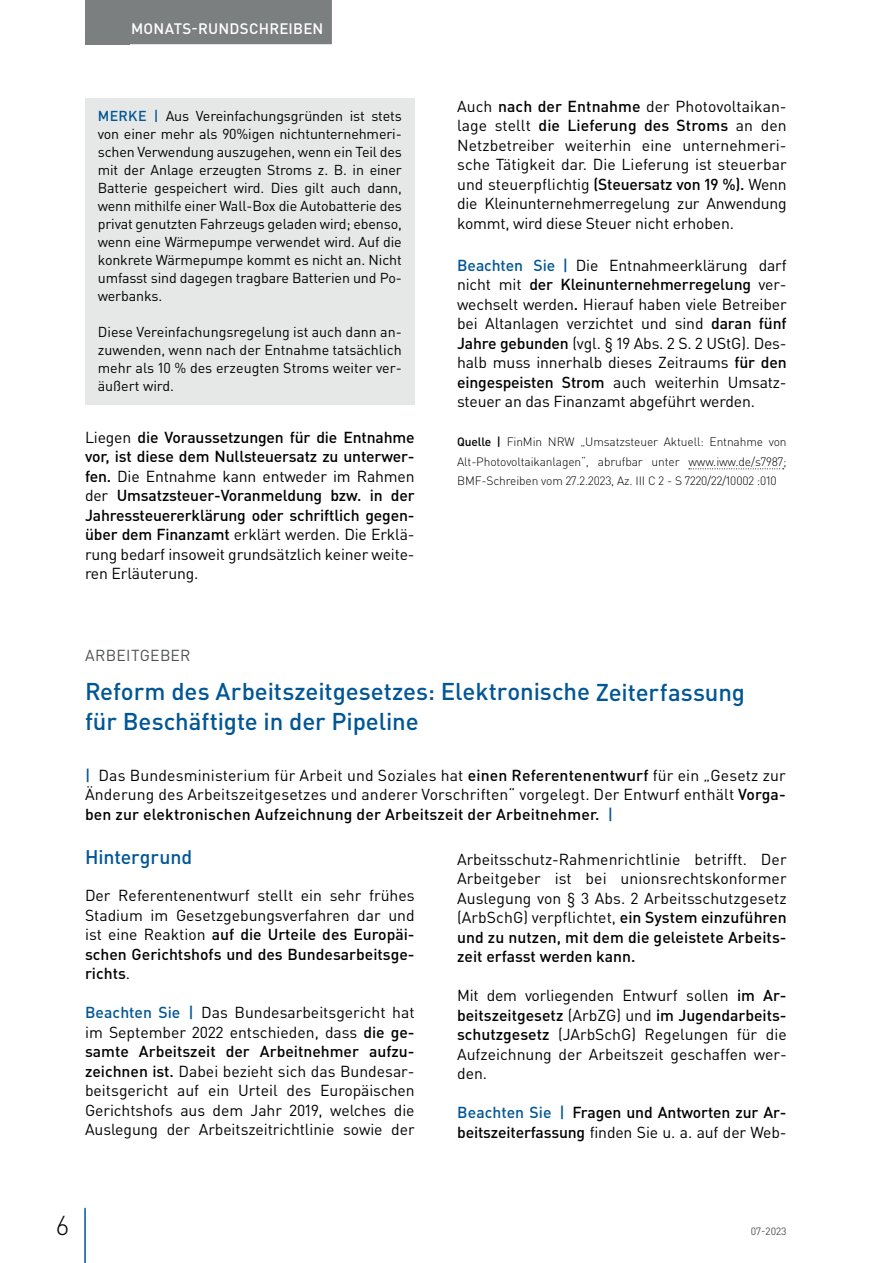
<style>
.page{position:relative;width:893px;height:1263px;background:#fff}
.page>*{position:absolute;margin:0;border:0;box-sizing:border-box;transform-origin:0 0}
.t1{font:300 27px "DIN Pro";color:#000001}
.t2{font:500 24px/30px "DIN Pro";letter-spacing:-.005em;color:#015695}
.t3{font:500 19.5px "DIN Pro";letter-spacing:-.005em;color:#015695}
.t4{font:15.75px/19.5px "DIN Pro";color:#000001;text-align:justify}
.t5{font:500 15.75px/19.5px "DIN Pro";letter-spacing:-.01em;color:#000001;text-align:justify}
.t6{font:15.75px "DIN Pro";letter-spacing:.015em;color:#4f5253}
.t7{font:500 15px "DIN Pro";letter-spacing:.015em;color:#fff}
.t8{font:14.25px/18px "DIN Pro";letter-spacing:-.01em;color:#000001;text-align:justify}
.t9{font:300 12px/19.5px "DIN Pro";letter-spacing:-.01em;color:#000001;text-align:justify}
.t10{font:10.5px "DIN Pro";color:#4f5253}
.s1{font-weight:500;color:#015695}
.s2{font-weight:400}
.s3{font-weight:500}
.s4{color:#015695}
</style>
<div class="page">
<div style="left:85px;top:0;width:45px;height:44px;background:#7c7f80"></div>
<hr style="left:84px;top:1208px;width:2px;height:55px;background:#015695">
<div style="left:122px;top:0;width:210px;height:44px;background:#7c7f80"></div>
<div style="left:85px;top:98px;width:330px;height:306px;background:#e6e8e7"></div>
<svg style="left:689px;top:468px;width:95px;height:1px"></svg>
<p class="t7" style="left:131px;top:18px;width:194px">MONATS-RUNDSCHREIBEN</p>
<p class="t8" style="left:98px;top:107px;width:306px"><span class="s1">MERKE |</span> Aus Vereinfachungsgründen ist stets von einer mehr als 90%igen nichtunternehmeri&shy;schen Verwendung auszugehen, wenn ein Teil des mit der Anlage erzeugten Stroms z. B. in einer Batterie gespeichert wird. Dies gilt auch dann, wenn mithilfe einer Wall-Box die Autobatterie des privat genutzten Fahrzeugs geladen wird; ebenso, wenn eine Wärmepumpe verwendet wird. Auf die konkrete Wärmepumpe kommt es nicht an. Nicht umfasst sind dagegen tragbare Batterien und Po&shy;werbanks.</p>
<p class="t8" style="left:98px;top:323px;width:306px">Diese Vereinfachungsregelung ist auch dann an&shy;zuwenden, wenn nach der Entnahme tatsächlich mehr als 10 % des erzeugten Stroms weiter ver&shy;äußert wird.</p>
<p class="t5" style="left:85px;top:427px;width:331px"><span class="s2">Liegen</span> die Voraussetzungen für die Entnahme vor, ist diese dem Nullsteuersatz zu unterwer&shy;fen. <span class="s2">Die Entnahme kann entweder im Rahmen der</span> Umsatzsteuer-Voranmeldung bzw. in der Jahressteuererklärung oder schriftlich gegen&shy;über dem Finanzamt <span class="s2">erklärt werden. Die Erklä&shy;rung bedarf insoweit grundsätzlich keiner weite&shy;ren Erläuterung.</span></p>
<p class="t4" style="left:457px;top:96px;width:331px">Auch <span class="s3">nach der Entnahme</span> der Photovoltaikan&shy;lage stellt <span class="s3">die Lieferung des Stroms</span> an den Netzbetreiber weiterhin eine unternehmeri&shy;sche Tätigkeit dar. Die Lieferung ist steuerbar und steuerpflichtig <span class="s3">(Steuersatz von 19 %).</span> Wenn die Kleinunternehmerregelung zur Anwendung kommt, wird diese Steuer nicht erhoben.</p>
<p class="t4" style="left:457px;top:255px;width:331px"><span class="s1">Beachten Sie |</span> Die Entnahmeerklärung darf nicht mit <span class="s3">der Kleinunternehmerregelung</span> ver&shy;wechselt werden<span class="s3">.</span> Hierauf haben viele Betreiber bei Altanlagen verzichtet und sind <span class="s3">daran fünf Jahre gebunden</span> (vgl. § 19 Abs. 2 S. 2 UStG). Des&shy;halb muss innerhalb dieses Zeitraums <span class="s3">für den eingespeisten Strom</span> auch weiterhin Umsatz&shy;steuer an das Finanzamt abgeführt werden.</p>
<p class="t9" style="left:457px;top:432px;width:331px"><span class="s3">Quelle |</span> FinMin NRW „Umsatzsteuer Aktuell: Entnahme von Alt-Photovoltaikanlagen“, abrufbar unter www.iww.de/s7987; BMF-Schreiben vom 27.2.2023, Az. III C 2 - S 7220/22/10002 :010</p>
<p class="t6" style="left:85px;top:644px;width:107px">ARBEITGEBER</p>
<h2 class="t2" style="left:85px;top:675px;width:661px">Reform des Arbeitszeitgesetzes: Elektronische Zeiterfassung für Beschäftigte in der Pipeline</h2>
<p class="t4" style="left:85px;top:765px;width:702px"><span class="s1">|</span> Das Bundesministerium für Arbeit und Soziales hat <span class="s3">einen Referentenentwurf</span> für ein „Gesetz zur Änderung des Arbeitszeitgesetzes und anderer Vorschriften“ vorgelegt. Der Entwurf enthält <span class="s3">Vorga&shy;ben zur elektronischen Aufzeichnung der Arbeitszeit der Arbeitnehmer.</span> <span class="s1">|</span></p>
<p class="t3" style="left:85px;top:843px;width:109px">Hintergrund</p>
<p class="t4" style="left:85px;top:885px;width:331px">Der Referentenentwurf stellt ein sehr frühes Stadium im Gesetzgebungsverfahren dar und ist eine Reaktion <span class="s3">auf die Urteile des Europäi&shy;schen Gerichtshofs und des Bundesarbeitsge&shy;richts</span>.</p>
<p class="t4" style="left:85px;top:1002px;width:331px"><span class="s1">Beachten Sie |</span> Das Bundesarbeitsgericht hat im September 2022 entschieden, dass <span class="s3">die ge&shy;samte Arbeitszeit der Arbeitnehmer aufzu&shy;zeichnen ist.</span> Dabei bezieht sich das Bundesar&shy;beitsgericht auf ein Urteil des Europäischen Gerichtshofs aus dem Jahr 2019, welches die Auslegung der Arbeitszeitrichtlinie sowie der</p>
<p class="t4" style="left:457px;top:848px;width:331px">Arbeitsschutz-Rahmenrichtlinie betrifft. Der Arbeitgeber ist bei unionsrechtskonformer Auslegung von § 3 Abs. 2 Arbeitsschutzgesetz (ArbSchG) verpflichtet, <span class="s3">ein System einzuführen und zu nutzen, mit dem die geleistete Arbeits&shy;zeit erfasst werden kann.</span></p>
<p class="t4" style="left:457px;top:985px;width:331px">Mit dem vorliegenden Entwurf sollen <span class="s3">im Ar&shy;beitszeitgesetz</span> (ArbZG) und <span class="s3">im Jugendarbeits&shy;schutzgesetz</span> (JArbSchG) Regelungen für die Aufzeichnung der Arbeitszeit geschaffen wer&shy;den.</p>
<p class="t5" style="left:457px;top:1102px;width:331px"><span class="s4">Beachten Sie |</span> Fragen und Antworten zur Ar&shy;beitszeiterfassung <span class="s2">finden Sie u. a. auf der Web-</span></p>
<h1 class="t1" style="left:56px;top:1207px;width:14px">6</h1>
<p class="t10" style="left:751px;top:1224px;width:38px">07-2023</p>
</div>
